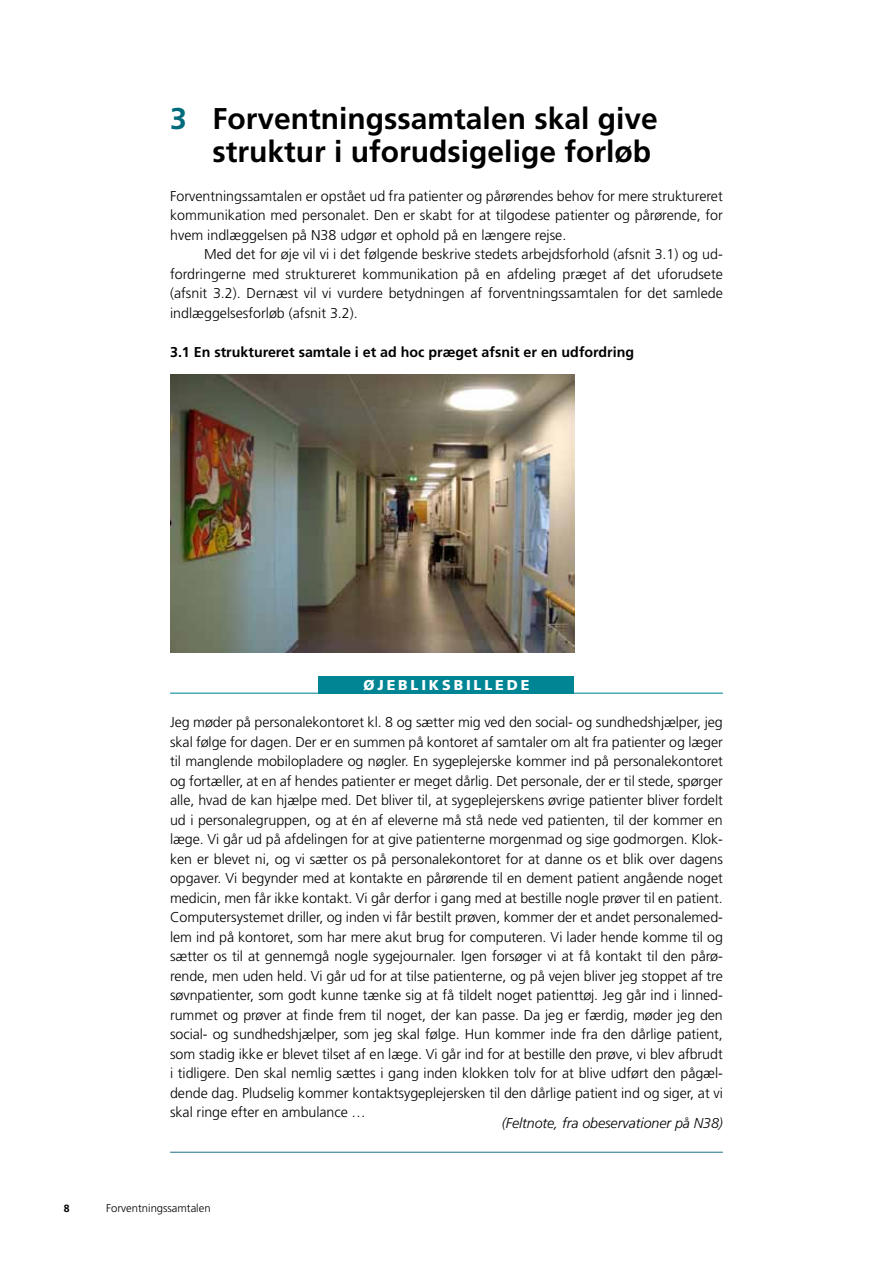
<style>
.page{position:relative;width:893px;height:1263px;background:#fff}
.page>*{position:absolute;margin:0;border:0;box-sizing:border-box;transform-origin:0 0}
.t1{font:700 30px/33px "Frutiger LT Std";color:#000;text-align:right}
.t2{font:300 14.25px/19.5px "Frutiger LT Std";color:#000;text-align:justify}
.t3{font:700 14.25px "Frutiger LT Std";color:#000}
.t4{font:italic 300 14.25px "Frutiger LT Std";letter-spacing:-.005em;color:#000}
.t5{font:900 14.25px "Frutiger LT Std";letter-spacing:.2em;color:#fff}
.t6{font:300 11.25px "Frutiger LT Std";color:#000}
.t7{font:700 10.5px "Frutiger LT Std";color:#000}
.s1{color:#006c7b}
</style>
<div class="page">
<hr style="left:170px;top:693px;width:553px;height:1px;background:#008594">
<hr style="left:170px;top:1152px;width:553px;height:1px;background:#277588">
<div style="left:319px;top:676px;width:255px;height:17px;background:#008594"></div>
<img style="left:170px;top:374px;width:404px;height:278px">
<h1 class="t1" style="left:170px;top:102px;width:489px"><span class="s1">3</span> Forventningssamtalen skal give struktur i uforudsigelige forløb</h1>
<p class="t2" style="left:170px;top:186px;width:554px">Forventningssamtalen er opstået ud fra patienter og pårørendes behov for mere struktureret kommunikation med personalet. Den er skabt for at tilgodese patienter og pårørende, for hvem indlæggelsen på N38 udgør et ophold på en længere rejse.</p>
<p class="t2" style="left:170px;top:245px;width:554px;text-indent:34px">Med det for øje vil vi i det følgende beskrive stedets arbejdsforhold (afsnit 3.1) og ud&shy;fordringerne med struktureret kommunikation på en afdeling præget af det uforudsete (afsnit 3.2). Dernæst vil vi vurdere betydningen af forventningssamtalen for det samlede indlæggelsesforløb (afsnit 3.2).</p>
<p class="t3" style="left:170px;top:343px;width:466px">3.1 En struktureret samtale i et ad hoc præget afsnit er en udfordring</p>
<p class="t5" style="left:364px;top:676px;width:167px">ØJEBLIKSBILLEDE</p>
<p class="t2" style="left:170px;top:713px;width:554px">Jeg møder på personalekontoret kl. 8 og sætter mig ved den social- og sundhedshjælper, jeg skal følge for dagen. Der er en summen på kontoret af samtaler om alt fra patienter og læger til manglende mobilopladere og nøgler. En sygeplejerske kommer ind på personalekontoret og fortæller, at en af hendes patienter er meget dårlig. Det personale, der er til stede, spørger alle, hvad de kan hjælpe med. Det bliver til, at sygeplejerskens øvrige patienter bliver fordelt ud i personalegruppen, og at én af eleverne må stå nede ved patienten, til der kommer en læge. Vi går ud på afdelingen for at give patienterne morgenmad og sige godmorgen. Klok&shy;ken er blevet ni, og vi sætter os på personalekontoret for at danne os et blik over dagens opgaver. Vi begynder med at kontakte en pårørende til en dement patient angående noget medicin, men får ikke kontakt. Vi går derfor i gang med at bestille nogle prøver til en patient.<br>Computersystemet driller, og inden vi får bestilt prøven, kommer der et andet personalemed&shy;lem ind på kontoret, som har mere akut brug for computeren. Vi lader hende komme til og sætter os til at gennemgå nogle sygejournaler. Igen forsøger vi at få kontakt til den pårø&shy;rende, men uden held. Vi går ud for at tilse patienterne, og på vejen bliver jeg stoppet af tre søvnpatienter, som godt kunne tænke sig at få tildelt noget patienttøj. Jeg går ind i linned&shy;rummet og prøver at finde frem til noget, der kan passe. Da jeg er færdig, møder jeg den social- og sundhedshjælper, som jeg skal følge. Hun kommer inde fra den dårlige patient, som stadig ikke er blevet tilset af en læge. Vi går ind for at bestille den prøve, vi blev afbrudt i tidligere. Den skal nemlig sættes i gang inden klokken tolv for at blive udført den pågæl&shy;dende dag. Pludselig kommer kontaktsygeplejersken til den dårlige patient ind og siger, at vi skal ringe efter en ambulance …</p>
<p class="t4" style="left:502px;top:1115px;width:222px">(Feltnote, fra obeservationer på N38)</p>
<p class="t7" style="left:64px;top:1202px;width:7px">8</p>
<p class="t6" style="left:106px;top:1201px;width:106px">Forventningssamtalen</p>
</div>
